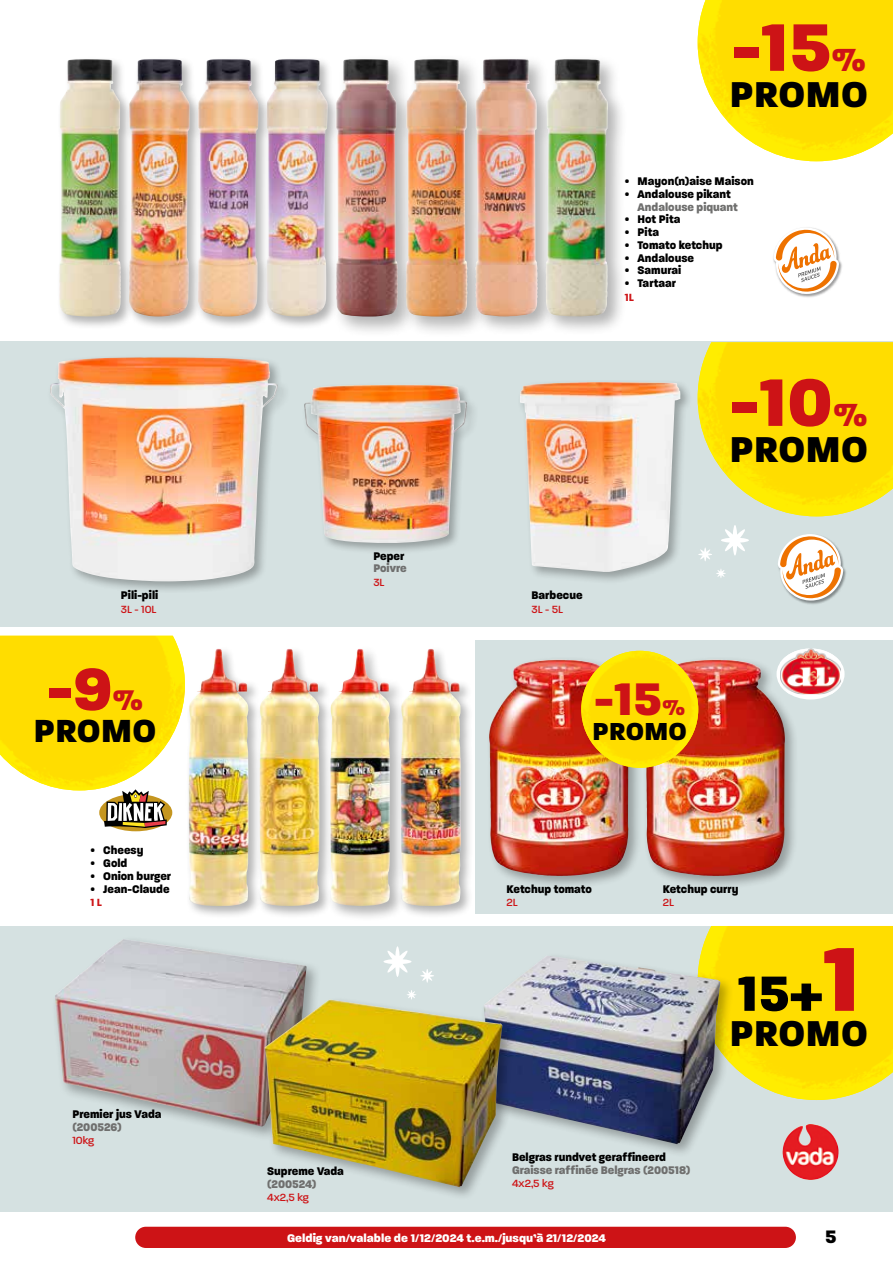
<style>
.page{position:relative;width:893px;height:1263px;background:#fff}
.page>*{position:absolute;margin:0;border:0;box-sizing:border-box;transform-origin:0 0}
.t1{font:800 72.6px "Paralucent";color:#cd1316}
.t2{font:800 64.5px "Paralucent";color:#cd1316}
.t3{font:800 53.4px "Paralucent";color:#000}
.t4{font:800 49.35px "Paralucent";color:#cd1316}
.t5{font:800 38.85px "Paralucent";letter-spacing:.01em;color:#000}
.t6{font:800 34.5px "Paralucent";letter-spacing:.01em;color:#000}
.t7{font:800 26.55px "Paralucent";letter-spacing:.01em;color:#000}
.t8{font:800 19.5px "Paralucent";color:#000}
.t9{font:800 12px "Paralucent";color:#000;scale:.95 1}
.t10{font:800 12px/12.8px "Paralucent";color:#6f6f6e;scale:.95 1}
.t11{font:800 12px "Paralucent";color:#fff}
.t12{font:500 11.25px "Paralucent";color:#cd1316}
.t13{font:700 11.25px "Paralucent";color:#cd1316}
.s1{font-size:34.5px}
.s2{font-weight:500}
.s3{font-weight:500;color:#000}
.s4{color:#000}
.s5{font-size:30.75px}
.s6{font-size:23.1px}
.s7{font-size:97.95px;color:#cd1316}
</style>
<div class="page">
<div style="left:135px;top:1227px;width:661px;height:21px;background:#cd1316;border-radius:11px"></div>
<div style="left:0;top:926px;width:893px;height:286px;background:#d5e1e1"></div>
<div style="left:475px;top:640px;width:418px;height:273px;background:#d5e1e1"></div>
<div style="left:0;top:341px;width:893px;height:286px;background:#d5e1e1"></div>
<div style="left:52px;top:935px;width:270px;height:206px;background:#000;opacity:.3"></div>
<img style="left:55px;top:939px;width:252px;height:187px">
<div style="left:56px;top:56px;width:78px;height:274px;background:#000;opacity:.3"></div>
<img style="left:59px;top:59px;width:62px;height:258px">
<div style="left:126px;top:56px;width:77px;height:274px;background:#000;opacity:.3"></div>
<img style="left:129px;top:59px;width:61px;height:258px">
<div style="left:194px;top:56px;width:78px;height:274px;background:#000;opacity:.3"></div>
<img style="left:198px;top:59px;width:61px;height:258px">
<div style="left:263px;top:56px;width:78px;height:274px;background:#000;opacity:.3"></div>
<img style="left:266px;top:59px;width:62px;height:258px">
<div style="left:398px;top:646px;width:76px;height:273px;background:#000;opacity:.3"></div>
<img style="left:405px;top:649px;width:56px;height:258px">
<div style="left:185px;top:646px;width:76px;height:273px;background:#000;opacity:.3"></div>
<img style="left:188px;top:649px;width:62px;height:257px">
<div style="left:256px;top:646px;width:77px;height:273px;background:#000;opacity:.3"></div>
<img style="left:259px;top:649px;width:61px;height:258px">
<div style="left:331px;top:54px;width:88px;height:284px;background:#000;opacity:.3"></div>
<img style="left:336px;top:59px;width:62px;height:258px">
<div style="left:401px;top:54px;width:88px;height:284px;background:#000;opacity:.3"></div>
<img style="left:405px;top:59px;width:63px;height:258px">
<div style="left:471px;top:55px;width:86px;height:281px;background:#000;opacity:.3"></div>
<img style="left:475px;top:59px;width:63px;height:258px">
<div style="left:541px;top:54px;width:86px;height:282px;background:#000;opacity:.3"></div>
<img style="left:545px;top:59px;width:63px;height:258px">
<div style="left:517px;top:379px;width:176px;height:206px;background:#000;opacity:.3"></div>
<img style="left:520px;top:382px;width:160px;height:190px">
<div style="left:47px;top:354px;width:244px;height:240px;background:#000;opacity:.3"></div>
<img style="left:50px;top:357px;width:228px;height:224px">
<img style="left:698px;top:0;width:195px;height:161px">
<img style="left:698px;top:342px;width:195px;height:174px">
<img style="left:794px;top:254px;width:48px;height:44px">
<svg style="left:773px;top:227px;width:66px;height:67px"></svg>
<img style="left:797px;top:562px;width:49px;height:42px">
<svg style="left:778px;top:534px;width:65px;height:66px"></svg>
<div style="left:486px;top:656px;width:156px;height:233px;background:#000;opacity:.3"></div>
<img style="left:489px;top:659px;width:140px;height:217px">
<div style="left:642px;top:656px;width:156px;height:233px;background:#000;opacity:.3"></div>
<img style="left:645px;top:659px;width:140px;height:217px">
<div style="left:327px;top:645px;width:78px;height:276px;background:#000;opacity:.3"></div>
<img style="left:330px;top:649px;width:60px;height:257px">
<svg style="left:0;top:636px;width:185px;height:196px"></svg>
<img style="left:581px;top:651px;width:117px;height:117px;border-radius:59px">
<svg style="left:776px;top:648px;width:69px;height:51px"></svg>
<img style="left:780px;top:649px;width:61px;height:45px">
<img style="left:701px;top:926px;width:192px;height:174px">
<img style="left:783px;top:1124px;width:55px;height:56px">
<div style="left:480px;top:952px;width:254px;height:206px;background:#000;opacity:.3"></div>
<img style="left:482px;top:955px;width:238px;height:189px">
<div style="left:261px;top:996px;width:255px;height:205px;background:#000;opacity:.3"></div>
<img style="left:265px;top:999px;width:237px;height:188px">
<svg style="left:698px;top:548px;width:14px;height:13px"></svg>
<svg style="left:716px;top:569px;width:10px;height:9px"></svg>
<svg style="left:721px;top:525px;width:28px;height:30px"></svg>
<svg style="left:420px;top:969px;width:14px;height:14px"></svg>
<svg style="left:407px;top:990px;width:9px;height:9px"></svg>
<svg style="left:383px;top:946px;width:28px;height:31px"></svg>
<div style="left:301px;top:382px;width:178px;height:173px;background:#000;opacity:.3"></div>
<img style="left:304px;top:385px;width:163px;height:158px">
<h1 class="t1" style="left:732px;top:3px;width:136px">-15<span class="s1">%</span></h1>
<h3 class="t5" style="left:730px;top:71px;width:139px">PROMO</h3>
<p class="t9" style="left:625px;top:174px;width:137px"><span class="s2">•</span> Mayon(n)aise Maison</p>
<p class="t10" style="left:638px;top:188px;width:107px;text-indent:-13px"><span class="s3">•</span> <span class="s4">Andalouse pikant<br></span>Andalouse piquant</p>
<p class="t9" style="left:625px;top:212px;width:60px"><span class="s2">•</span> Hot Pita</p>
<p class="t9" style="left:625px;top:225px;width:38px"><span class="s2">•</span> Pita</p>
<p class="t9" style="left:625px;top:238px;width:104px"><span class="s2">•</span> Tomato ketchup</p>
<p class="t9" style="left:625px;top:250px;width:74px"><span class="s2">•</span> Andalouse</p>
<p class="t9" style="left:625px;top:263px;width:61px"><span class="s2">•</span> Samurai</p>
<p class="t9" style="left:625px;top:276px;width:56px"><span class="s2">•</span> Tartaar</p>
<p class="t13" style="left:625px;top:290px;width:11px">1L</p>
<p class="t9" style="left:121px;top:588px;width:41px">Pili-pili</p>
<p class="t12" style="left:121px;top:602px;width:37px">3L - 10L</p>
<p class="t9" style="left:373px;top:548px;width:34px">Peper</p>
<p class="t10" style="left:373px;top:562px;width:37px">Poivre</p>
<p class="t12" style="left:373px;top:575px;width:13px">3L</p>
<p class="t9" style="left:531px;top:588px;width:55px">Barbecue</p>
<p class="t12" style="left:531px;top:602px;width:33px">3L - 5L</p>
<h2 class="t2" style="left:47px;top:650px;width:98px">-9<span class="s5">%</span></h2>
<h3 class="t6" style="left:34px;top:710px;width:124px">PROMO</h3>
<h3 class="t7" style="left:593px;top:715px;width:96px">PROMO</h3>
<h3 class="t4" style="left:594px;top:669px;width:93px">-15<span class="s6">%</span></h3>
<h1 class="t1" style="left:730px;top:358px;width:139px">-10<span class="s1">%</span></h1>
<h3 class="t5" style="left:730px;top:426px;width:139px">PROMO</h3>
<p class="t9" style="left:90px;top:843px;width:57px"><span class="s2">•</span> Cheesy</p>
<p class="t9" style="left:90px;top:856px;width:40px"><span class="s2">•</span> Gold</p>
<p class="t9" style="left:90px;top:869px;width:87px"><span class="s2">•</span> Onion burger</p>
<p class="t9" style="left:90px;top:881px;width:85px"><span class="s2">•</span> Jean-Claude</p>
<p class="t13" style="left:90px;top:896px;width:13px">1 L</p>
<p class="t9" style="left:72px;top:1107px;width:95px">Premier jus Vada</p>
<p class="t10" style="left:72px;top:1120px;width:53px">(200526)</p>
<p class="t12" style="left:72px;top:1134px;width:23px">10kg</p>
<p class="t9" style="left:267px;top:1164px;width:82px">Supreme Vada</p>
<p class="t10" style="left:267px;top:1177px;width:53px">(200524)</p>
<p class="t12" style="left:267px;top:1191px;width:43px">4x2,5 kg</p>
<p class="t9" style="left:507px;top:881px;width:91px">Ketchup tomato</p>
<p class="t12" style="left:507px;top:896px;width:13px">2L</p>
<p class="t9" style="left:663px;top:881px;width:81px">Ketchup curry</p>
<p class="t12" style="left:663px;top:896px;width:13px">2L</p>
<h3 class="t3" style="left:738px;top:961px;width:123px">15+<span class="s7">1</span></h3>
<h3 class="t5" style="left:730px;top:1009px;width:139px">PROMO</h3>
<p class="t9" style="left:512px;top:1150px;width:164px">Belgras rundvet geraffineerd</p>
<p class="t10" style="left:512px;top:1163px;width:189px">Graisse raffinée Belgras (200518)</p>
<p class="t12" style="left:512px;top:1177px;width:43px">4x2,5 kg</p>
<p class="t11" style="left:287px;top:1231px;width:320px">Geldig van/valable de 1/12/2024 t.e.m./jusqu’à 21/12/2024</p>
<h3 class="t8" style="left:825px;top:1225px;width:13px">5</h3>
</div>
